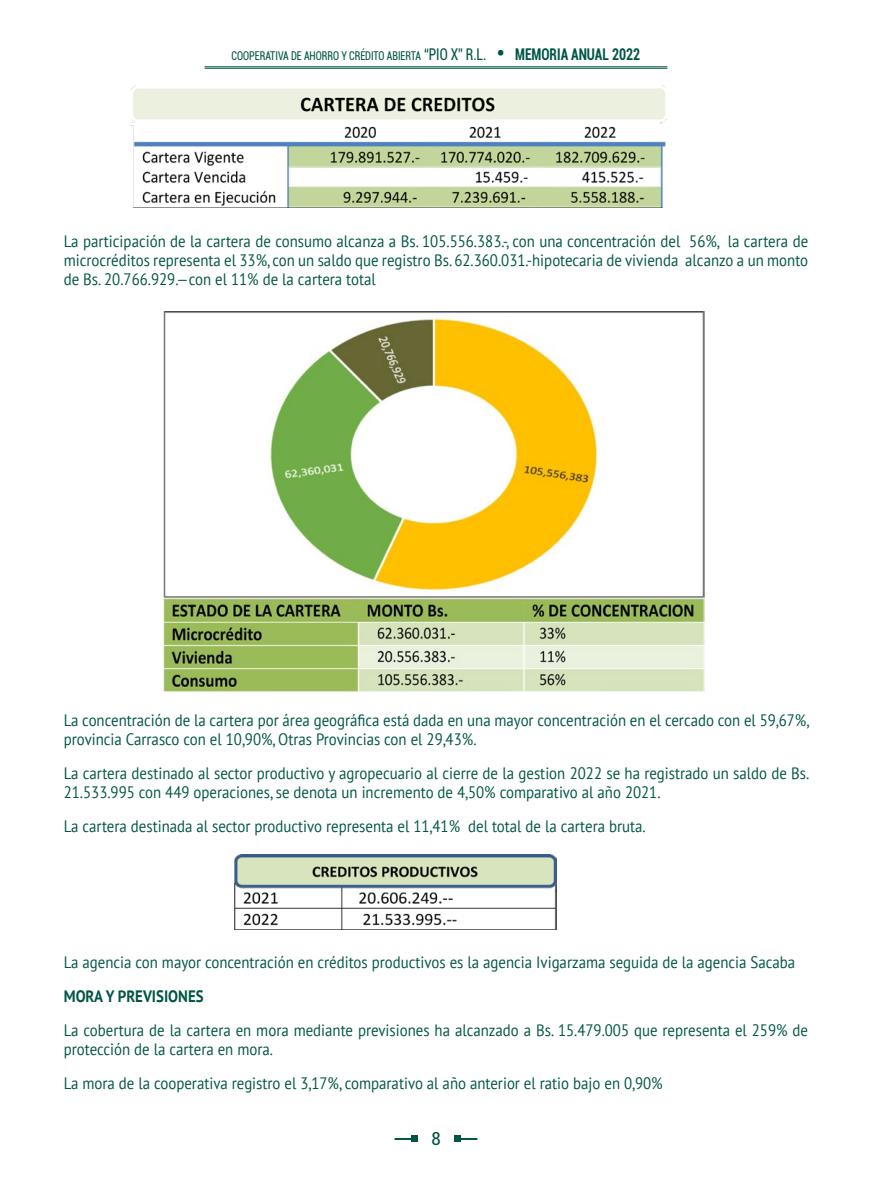
<style>
.page{position:relative;width:872px;height:1191px;background:#fff}
.page>*{position:absolute;margin:0;border:0;box-sizing:border-box;transform-origin:0 0}
.t1{font:condensed 18px "Roboto";color:#005546}
.t2{font:16.5px/18.9px "PT Sans";color:#005546;scale:.9 1}
.t3{font:700 16.5px "PT Sans";color:#005546;scale:.9 1}
.t4{font:condensed 12.15px "Roboto";color:#005546;scale:.83 1}
.s1{font-size:16.2px}
.s2{font-weight:900;font-stretch:normal;font-size:18.9px}
.s3{font-weight:700;font-size:16.2px}
</style>
<div class="page">
<svg style="left:394px;top:1136px;width:24px;height:6px"></svg>
<svg style="left:454px;top:1136px;width:23px;height:6px"></svg>
<hr style="left:205px;top:66px;width:462px;height:1px;background:#005546">
<hr style="left:205px;top:68px;width:462px;height:1px;background:#005546">
<img style="left:163px;top:311px;width:541px;height:380px">
<img style="left:130px;top:85px;width:537px;height:122px">
<img style="left:234px;top:854px;width:322px;height:75px">
<p class="t4" style="left:232px;top:47px;width:494px">COOPERATIVA DE AHORRO Y CRÉDITO ABIERTA <span class="s1">“PIO X” R.L.</span> <span class="s2">•</span> <span class="s3">MEMORIA ANUAL 2022</span></p>
<p class="t2" style="left:64px;top:231px;width:828px;text-align:justify">La participación de la cartera de consumo alcanza a Bs. 105.556.383.-, con una concentración del 56%, la cartera de microcréditos representa el 33%, con un saldo que registro Bs. 62.360.031.-hipotecaria de vivienda alcanzo a un monto de Bs. 20.766.929.—con el 11% de la cartera total</p>
<p class="t2" style="left:64px;top:711px;width:830px">La concentración de la cartera por área geográfica está dada en una mayor concentración en el cercado con el 59,67%, provincia Carrasco con el 10,90%, Otras Provincias con el 29,43%.</p>
<p class="t2" style="left:64px;top:763px;width:830px">La cartera destinado al sector productivo y agropecuario al cierre de la gestion 2022 se ha registrado un saldo de Bs.<br>21.533.995 con 449 operaciones, se denota un incremento de 4,50% comparativo al año 2021.</p>
<p class="t2" style="left:64px;top:816px;width:648px">La cartera destinada al sector productivo representa el 11,41% del total de la cartera bruta.</p>
<p class="t2" style="left:64px;top:952px;width:814px">La agencia con mayor concentración en créditos productivos es la agencia Ivigarzama seguida de la agencia Sacaba</p>
<p class="t3" style="left:64px;top:985px;width:157px">MORA Y PREVISIONES</p>
<p class="t2" style="left:64px;top:1020px;width:828px">La cobertura de la cartera en mora mediante previsiones ha alcanzado a Bs. 15.479.005 que representa el 259% de protección de la cartera en mora.</p>
<p class="t2" style="left:64px;top:1073px;width:667px">La mora de la cooperativa registro el 3,17%, comparativo al año anterior el ratio bajo en 0,90%</p>
<p class="t1" style="left:431px;top:1126px;width:11px">8</p>
</div>
